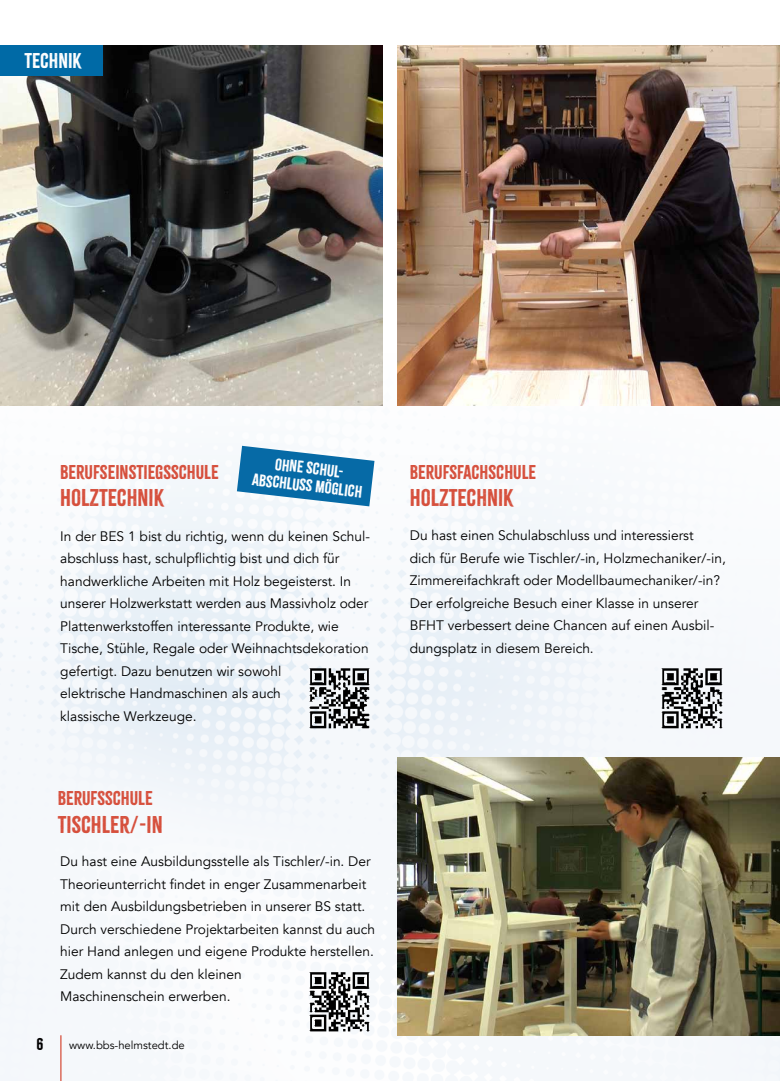
<style>
.page{position:relative;width:780px;height:1081px;background:#fff}
.page>*{position:absolute;margin:0;border:0;box-sizing:border-box;transform-origin:0 0}
.t1{font:21.25px "Citrus Gothic";color:#d64f3c}
.t2{font:18.75px "Citrus Gothic";color:#fff}
.t3{font:17.5px "Citrus Gothic";color:#d64f3c}
.t4{font:15px "Citrus Gothic";color:#000}
.t5{font:14.75px/17.6px "Citrus Gothic";color:#fff;text-align:center}
.t6{font:13.75px/22.5px "Avenir";color:#000}
.t7{font:11.25px "Avenir";color:#000}
</style>
<div class="page">
<img style="left:0;top:293px;width:780px;height:788px">
<hr style="left:60px;top:1035px;width:1px;height:46px;background:#d64f3c">
<img style="left:0;top:45px;width:382px;height:360px">
<hr style="left:779px;top:546px;width:1px;height:535px;background:#fff">
<img style="left:397px;top:45px;width:383px;height:360px">
<img style="left:397px;top:758px;width:383px;height:277px">
<div style="left:0;top:45px;width:103px;height:30px;background:#006aa6"></div>
<img style="left:652px;top:658px;width:79px;height:79px">
<img style="left:300px;top:658px;width:79px;height:79px">
<img style="left:300px;top:962px;width:79px;height:79px">
<svg style="left:237px;top:446px;width:137px;height:60px"></svg>
<h2 class="t2" style="left:25px;top:49px;width:59px">TECHNIK</h2>
<p class="t3" style="left:60px;top:461px;width:160px">BERUFSEINSTIEGSSCHULE</p>
<h1 class="t1" style="left:60px;top:484px;width:105px">HOLZTECHNIK</h1>
<p class="t5" style="left:255px;top:453px;width:112px;rotate:6deg">OHNE SCHUL-<br>ABSCHLUSS MÖGLICH</p>
<p class="t6" style="left:60px;top:525px;width:311px">In der BES 1 bist du richtig, wenn du keinen Schul&shy;abschluss hast, schulpflichtig bist und dich für handwerkliche Arbeiten mit Holz begeisterst. In unserer Holzwerkstatt werden aus Massivholz oder Plattenwerkstoffen interessante Produkte, wie Tische, Stühle, Regale oder Weihnachtsdekoration gefertigt. Dazu benutzen wir sowohl<br>elektrische Handmaschinen als auch<br>klassische Werkzeuge.</p>
<p class="t3" style="left:58px;top:787px;width:96px">BERUFSSCHULE</p>
<h1 class="t1" style="left:58px;top:811px;width:106px">TISCHLER/-IN</h1>
<p class="t6" style="left:60px;top:850px;width:316px">Du hast eine Ausbildungsstelle als Tischler/-in. Der Theorieunterricht findet in enger Zusammenarbeit mit den Ausbildungsbetrieben in unserer BS statt.<br>Durch verschiedene Projektarbeiten kannst du auch hier Hand anlegen und eigene Produkte herstellen.<br>Zudem kannst du den kleinen<br>Maschinenschein erwerben.</p>
<p class="t4" style="left:36px;top:1034px;width:9px">6</p>
<p class="t7" style="left:69px;top:1038px;width:117px">www.bbs-helmstedt.de</p>
<p class="t3" style="left:410px;top:461px;width:128px">BERUFSFACHSCHULE</p>
<h1 class="t1" style="left:410px;top:484px;width:105px">HOLZTECHNIK</h1>
<p class="t6" style="left:410px;top:525px;width:317px">Du hast einen Schulabschluss und interessierst<br>dich für Berufe wie Tischler/-in, Holzmechaniker/-in, Zimmereifachkraft oder Modellbaumechaniker/-in?<br>Der erfolgreiche Besuch einer Klasse in unserer BFHT verbessert deine Chancen auf einen Ausbil&shy;dungsplatz in diesem Bereich.</p>
</div>
